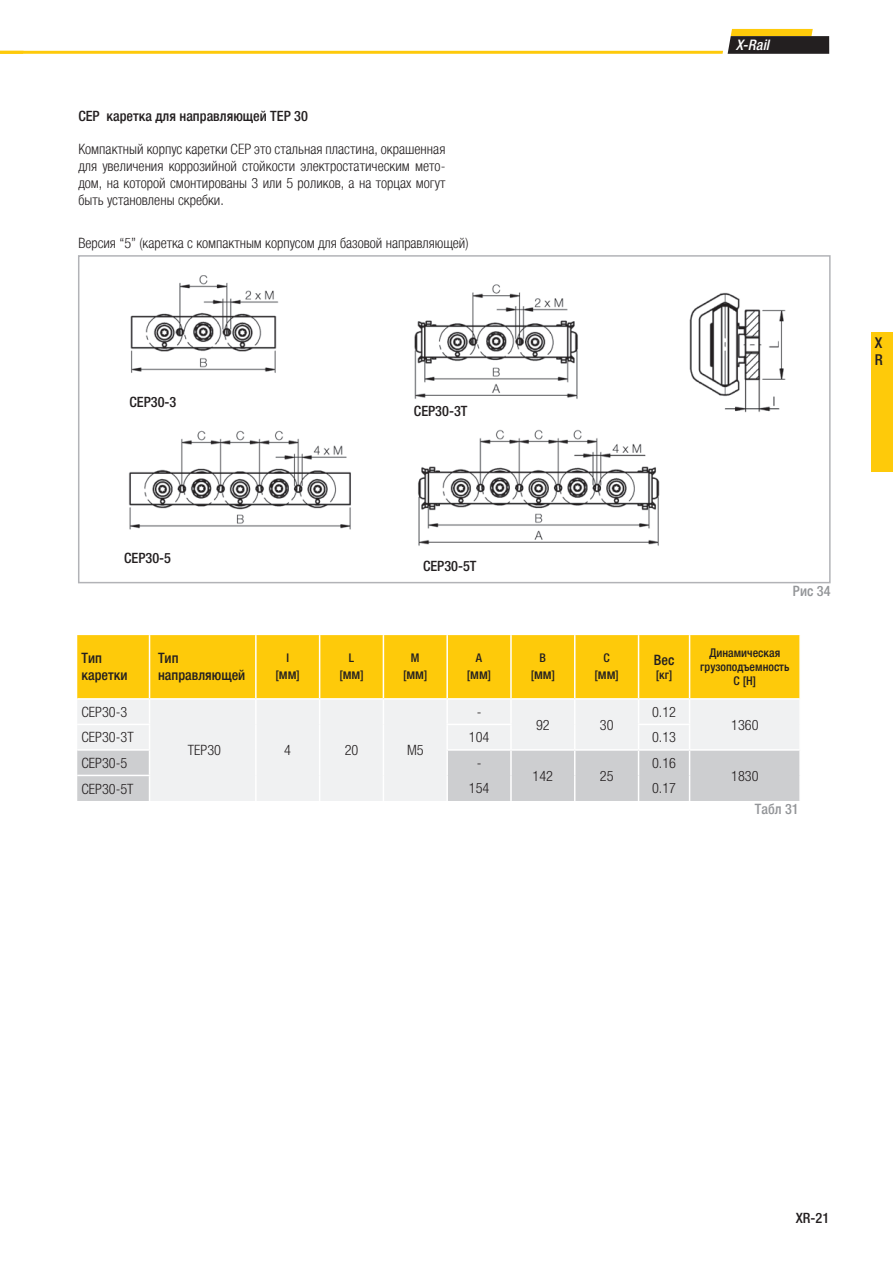
<style>
.page{position:relative;width:893px;height:1263px;background:#fff}
.page>*{position:absolute;margin:0;border:0;box-sizing:border-box;transform-origin:0 0}
.t1{font:500 condensed 15px/16.6px "Helvetica Neue LT Std";color:#231f20}
.t2{font:italic 500 condensed 14.55px "Helvetica Neue LT Std";color:#fff}
.t3{font:300 condensed 14.25px/17.1px "Helvetica Neue LTCYR";letter-spacing:-.005em;color:#231f20;text-align:justify}
.t4{font:300 condensed 14.25px "Helvetica Neue LT Std";color:#231f20}
.t5{font:500 condensed 14.25px/17.1px "Helvetica Neue LTCYR";color:#231f20}
.t6{font:500 condensed 14.25px "Helvetica Neue LT Std";color:#231f20}
.t7{font:500 condensed 14.25px "Helvetica Neue LTCYR";color:#939598}
.t8{font:500 condensed 12px/17.1px "Helvetica Neue LT Std";color:#231f20;text-align:center}
.t9{font:500 condensed 12px/14.4px "Helvetica Neue LTCYR";color:#231f20;text-align:center}
.s1{font-family:"Helvetica Neue LT Std"}
.s2{font-family:"Helvetica Neue LTCYR";font-size:14.25px}
.s3{font-family:"Helvetica Neue LTCYR"}
</style>
<div class="page">
<div style="left:872px;top:332px;width:21px;height:139px;background:#feca0a"></div>
<svg style="left:0;top:29px;width:830px;height:25px"></svg>
<div style="left:78px;top:255px;width:753px;height:328px;border:2px solid #b2b3b7"></div>
<img style="left:414px;top:284px;width:164px;height:115px">
<img style="left:418px;top:429px;width:242px;height:117px">
<img style="left:130px;top:275px;width:149px;height:98px">
<img style="left:129px;top:430px;width:222px;height:100px">
<div style="left:77px;top:635px;width:722px;height:63px;background:#feca0a"></div>
<hr style="left:149px;top:635px;width:1px;height:63px;background:#fff">
<hr style="left:255px;top:635px;width:2px;height:63px;background:#fff">
<hr style="left:319px;top:635px;width:1px;height:63px;background:#fff">
<hr style="left:383px;top:635px;width:1px;height:63px;background:#fff">
<hr style="left:446px;top:635px;width:2px;height:63px;background:#fff">
<hr style="left:510px;top:635px;width:2px;height:63px;background:#fff">
<hr style="left:574px;top:635px;width:1px;height:63px;background:#fff">
<hr style="left:638px;top:635px;width:1px;height:63px;background:#fff">
<hr style="left:689px;top:635px;width:1px;height:63px;background:#fff">
<svg style="left:77px;top:700px;width:723px;height:101px"></svg>
<hr style="left:799px;top:775px;width:2px;height:26px;background:#fff">
<hr style="left:77px;top:724px;width:73px;height:1px;background:#fff">
<hr style="left:446px;top:724px;width:66px;height:1px;background:#fff">
<hr style="left:511px;top:749px;width:64px;height:2px;background:#fff">
<hr style="left:575px;top:749px;width:64px;height:2px;background:#fff">
<hr style="left:638px;top:724px;width:52px;height:1px;background:#fff">
<hr style="left:690px;top:749px;width:111px;height:2px;background:#fff">
<hr style="left:77px;top:775px;width:73px;height:1px;background:#fff">
<img style="left:689px;top:292px;width:97px;height:121px">
<p class="t5" style="left:78px;top:107px;width:231px"><span class="s1">CEP</span> каретка для направляющей <span class="s1">TEP 30</span></p>
<p class="t3" style="left:78px;top:141px;width:369px">Компактный корпус каретки CEP это стальная пластина, окрашенная для увеличения коррозийной стойкости электростатическим мето&shy;дом, на которой смонтированы 3 или 5 роликов, а на торцах могут быть установлены скребки.</p>
<p class="t3" style="left:78px;top:234px;width:392px">Версия “5” (каретка с компактным корпусом для базовой направляющей)</p>
<p class="t6" style="left:130px;top:393px;width:48px">CEP30-3</p>
<p class="t6" style="left:414px;top:402px;width:55px">CEP30-3T</p>
<p class="t2" style="left:736px;top:36px;width:35px">X-Rail</p>
<p class="t1" style="left:875px;top:335px;width:10px">X<br>R</p>
<p class="t6" style="left:124px;top:550px;width:48px">CEP30-5</p>
<p class="t6" style="left:423px;top:557px;width:55px">CEP30-5T</p>
<p class="t5" style="left:81px;top:650px;width:48px">Тип каретки</p>
<p class="t5" style="left:158px;top:650px;width:89px">Тип направляющей</p>
<p class="t8" style="left:276px;top:649px;width:26px">I [<span class="s2">мм</span>]</p>
<p class="t8" style="left:339px;top:649px;width:26px">L [<span class="s2">мм</span>]</p>
<p class="t8" style="left:403px;top:649px;width:26px">M [<span class="s2">мм</span>]</p>
<p class="t8" style="left:467px;top:649px;width:26px">A [<span class="s2">мм</span>]</p>
<p class="t8" style="left:531px;top:649px;width:26px">B [<span class="s2">мм</span>]</p>
<p class="t8" style="left:594px;top:649px;width:26px">C [<span class="s2">мм</span>]</p>
<p class="t5" style="left:654px;top:651px;width:22px">Вес</p>
<p class="t8" style="left:656px;top:666px;width:18px">[<span class="s3">кг</span>]</p>
<p class="t4" style="left:81px;top:703px;width:47px">CEP30-3</p>
<p class="t4" style="left:477px;top:703px;width:6px">-</p>
<p class="t4" style="left:536px;top:716px;width:15px">92</p>
<p class="t4" style="left:600px;top:716px;width:15px">30</p>
<p class="t4" style="left:652px;top:703px;width:25px">0.12</p>
<p class="t4" style="left:81px;top:729px;width:54px">CEP30-3T</p>
<p class="t4" style="left:469px;top:729px;width:22px">104</p>
<p class="t4" style="left:652px;top:729px;width:25px">0.13</p>
<p class="t4" style="left:81px;top:754px;width:47px">CEP30-5</p>
<p class="t4" style="left:477px;top:755px;width:6px">-</p>
<p class="t4" style="left:533px;top:768px;width:22px">142</p>
<p class="t4" style="left:600px;top:768px;width:15px">25</p>
<p class="t4" style="left:188px;top:742px;width:35px">TEP30</p>
<p class="t4" style="left:284px;top:742px;width:8px">4</p>
<p class="t4" style="left:345px;top:742px;width:15px">20</p>
<p class="t4" style="left:407px;top:742px;width:18px">M5</p>
<p class="t4" style="left:652px;top:755px;width:25px">0.16</p>
<p class="t4" style="left:81px;top:780px;width:54px">CEP30-5T</p>
<p class="t4" style="left:469px;top:780px;width:22px">154</p>
<p class="t4" style="left:652px;top:780px;width:25px">0.17</p>
<p class="t7" style="left:793px;top:584px;width:39px">Рис <span class="s1">34</span></p>
<p class="t9" style="left:700px;top:645px;width:91px">Динамическая грузоподъемность</p>
<p class="t8" style="left:734px;top:672px;width:24px">C [<span class="s3">Н</span>]</p>
<p class="t4" style="left:731px;top:716px;width:29px">1360</p>
<p class="t4" style="left:731px;top:768px;width:29px">1830</p>
<p class="t7" style="left:755px;top:802px;width:45px">Табл <span class="s1">31</span></p>
<p class="t6" style="left:796px;top:1209px;width:35px">XR-21</p>
</div>
